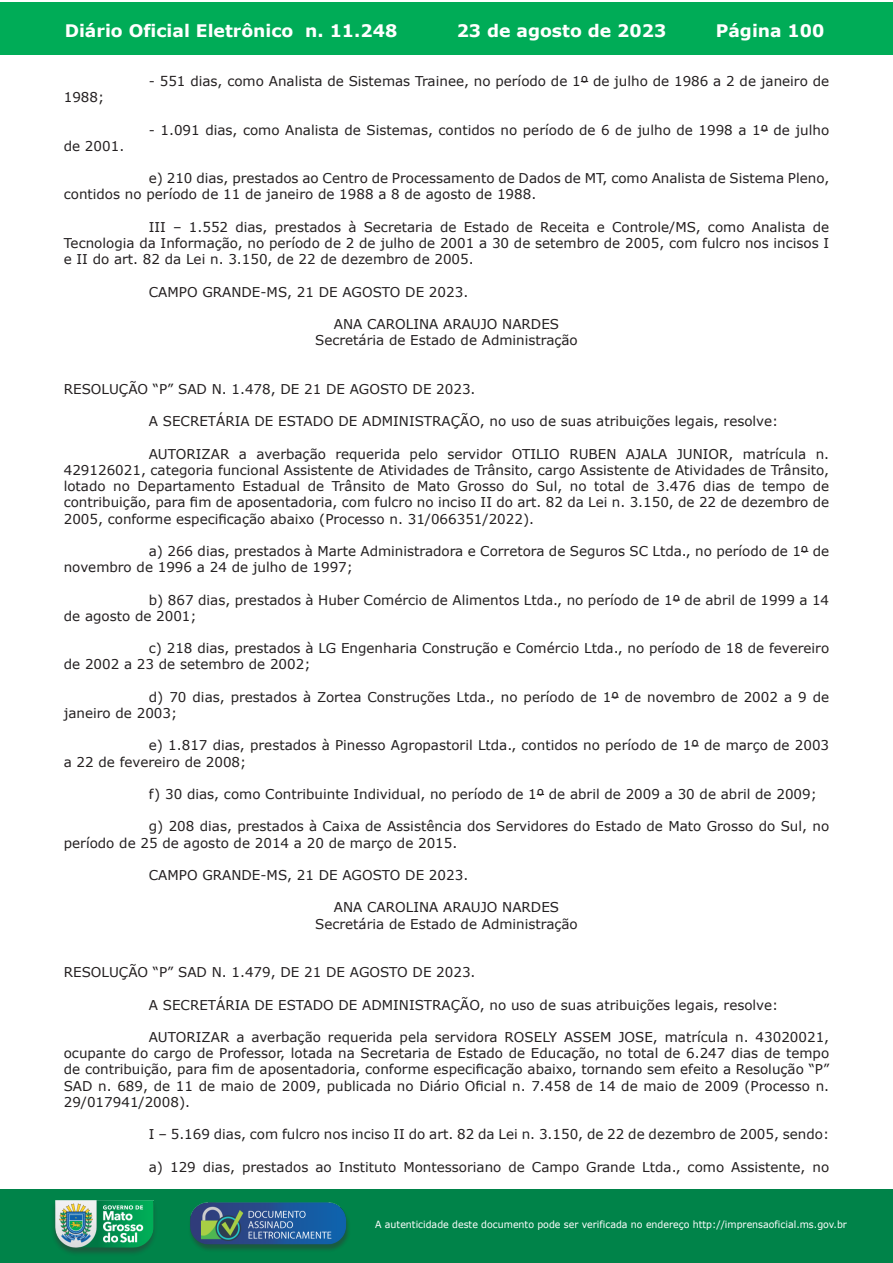
<style>
.page{position:relative;width:893px;height:1263px;background:#fff}
.page>*{position:absolute;margin:0;border:0;box-sizing:border-box;transform-origin:0 0}
.t1{font:700 17.25px "Verdana";color:#fff}
.t2{font:13.5px/16.2px "Verdana";color:#231f20}
.t3{font:9.9px "Verdana";color:#fff;scale:.95 1}
</style>
<div class="page">
<div style="left:0;top:2px;width:893px;height:53px;background:#00ac57"></div>
<div style="left:1px;top:1189px;width:892px;height:74px;background:#008349"></div>
<img style="left:49px;top:1198px;width:111px;height:61px">
<img style="left:185px;top:1201px;width:168px;height:54px">
<p class="t1" style="left:65px;top:18px;width:334px">Diário Oficial Eletrônico n. 11.248</p>
<p class="t1" style="left:457px;top:18px;width:211px">23 de agosto de 2023</p>
<p class="t1" style="left:716px;top:18px;width:110px">Página 100</p>
<p class="t2" style="left:64px;top:89px;width:42px">1988;</p>
<p class="t2" style="left:149px;top:73px;width:682px">- 551 dias, como Analista de Sistemas Trainee, no período de 1º de julho de 1986 a 2 de janeiro de</p>
<p class="t2" style="left:149px;top:122px;width:682px">- 1.091 dias, como Analista de Sistemas, contidos no período de 6 de julho de 1998 a 1º de julho</p>
<p class="t2" style="left:64px;top:138px;width:62px">de 2001.</p>
<p class="t2" style="left:64px;top:170px;width:767px;text-indent:85px">e) 210 dias, prestados ao Centro de Processamento de Dados de MT, como Analista de Sistema Pleno, contidos no período de 11 de janeiro de 1988 a 8 de agosto de 1988.</p>
<p class="t2" style="left:64px;top:219px;width:767px;text-align:justify;text-indent:85px">III – 1.552 dias, prestados à Secretaria de Estado de Receita e Controle/MS, como Analista de Tecnologia da Informação, no período de 2 de julho de 2001 a 30 de setembro de 2005, com fulcro nos incisos I e II do art. 82 da Lei n. 3.150, de 22 de dezembro de 2005.</p>
<p class="t2" style="left:149px;top:284px;width:321px">CAMPO GRANDE-MS, 21 DE AGOSTO DE 2023.</p>
<p class="t2" style="left:315px;top:316px;width:264px;text-align:center">ANA CAROLINA ARAUJO NARDES<br>Secretária de Estado de Administração</p>
<p class="t2" style="left:64px;top:381px;width:413px">RESOLUÇÃO “P” SAD N. 1.478, DE 21 DE AGOSTO DE 2023.</p>
<p class="t2" style="left:149px;top:413px;width:631px">A SECRETÁRIA DE ESTADO DE ADMINISTRAÇÃO, no uso de suas atribuições legais, resolve:</p>
<p class="t2" style="left:64px;top:446px;width:767px;text-align:justify;text-indent:85px">AUTORIZAR a averbação requerida pelo servidor OTILIO RUBEN AJALA JUNIOR, matrícula n.<br>429126021, categoria funcional Assistente de Atividades de Trânsito, cargo Assistente de Atividades de Trânsito, lotado no Departamento Estadual de Trânsito de Mato Grosso do Sul, no total de 3.476 dias de tempo de contribuição, para fim de aposentadoria, com fulcro no inciso II do art. 82 da Lei n. 3.150, de 22 de dezembro de 2005, conforme especificação abaixo (Processo n. 31/066351/2022).</p>
<p class="t2" style="left:64px;top:543px;width:767px;text-indent:85px">a) 266 dias, prestados à Marte Administradora e Corretora de Seguros SC Ltda., no período de 1º de novembro de 1996 a 24 de julho de 1997;</p>
<p class="t2" style="left:64px;top:591px;width:767px;text-indent:85px">b) 867 dias, prestados à Huber Comércio de Alimentos Ltda., no período de 1º de abril de 1999 a 14 de agosto de 2001;</p>
<p class="t2" style="left:64px;top:640px;width:767px;text-indent:85px">c) 218 dias, prestados à LG Engenharia Construção e Comércio Ltda., no período de 18 de fevereiro de 2002 a 23 de setembro de 2002;</p>
<p class="t2" style="left:64px;top:689px;width:767px;text-indent:85px">d) 70 dias, prestados à Zortea Construções Ltda., no período de 1º de novembro de 2002 a 9 de janeiro de 2003;</p>
<p class="t2" style="left:64px;top:737px;width:767px;text-indent:85px">e) 1.817 dias, prestados à Pinesso Agropastoril Ltda., contidos no período de 1º de março de 2003 a 22 de fevereiro de 2008;</p>
<p class="t2" style="left:149px;top:786px;width:670px">f) 30 dias, como Contribuinte Individual, no período de 1º de abril de 2009 a 30 de abril de 2009;</p>
<p class="t2" style="left:64px;top:818px;width:767px;text-indent:85px">g) 208 dias, prestados à Caixa de Assistência dos Servidores do Estado de Mato Grosso do Sul, no período de 25 de agosto de 2014 a 20 de março de 2015.</p>
<p class="t2" style="left:149px;top:867px;width:321px">CAMPO GRANDE-MS, 21 DE AGOSTO DE 2023.</p>
<p class="t2" style="left:315px;top:899px;width:264px;text-align:center">ANA CAROLINA ARAUJO NARDES<br>Secretária de Estado de Administração</p>
<p class="t2" style="left:64px;top:964px;width:413px">RESOLUÇÃO “P” SAD N. 1.479, DE 21 DE AGOSTO DE 2023.</p>
<p class="t2" style="left:149px;top:996px;width:631px">A SECRETÁRIA DE ESTADO DE ADMINISTRAÇÃO, no uso de suas atribuições legais, resolve:</p>
<p class="t2" style="left:64px;top:1029px;width:767px;text-align:justify;text-indent:85px">AUTORIZAR a averbação requerida pela servidora ROSELY ASSEM JOSE, matrícula n. 43020021, ocupante do cargo de Professor, lotada na Secretaria de Estado de Educação, no total de 6.247 dias de tempo de contribuição, para fim de aposentadoria, conforme especificação abaixo, tornando sem efeito a Resolução “P” SAD n. 689, de 11 de maio de 2009, publicada no Diário Oficial n. 7.458 de 14 de maio de 2009 (Processo n.<br>29/017941/2008).</p>
<p class="t2" style="left:149px;top:1126px;width:682px">I – 5.169 dias, com fulcro nos inciso II do art. 82 da Lei n. 3.150, de 22 de dezembro de 2005, sendo:</p>
<p class="t2" style="left:149px;top:1158px;width:682px">a) 129 dias, prestados ao Instituto Montessoriano de Campo Grande Ltda., como Assistente, no</p>
<p class="t3" style="left:375px;top:1218px;width:498px">A autenticidade deste documento pode ser verificada no endereço http://imprensaoficial.ms.gov.br</p>
</div>
